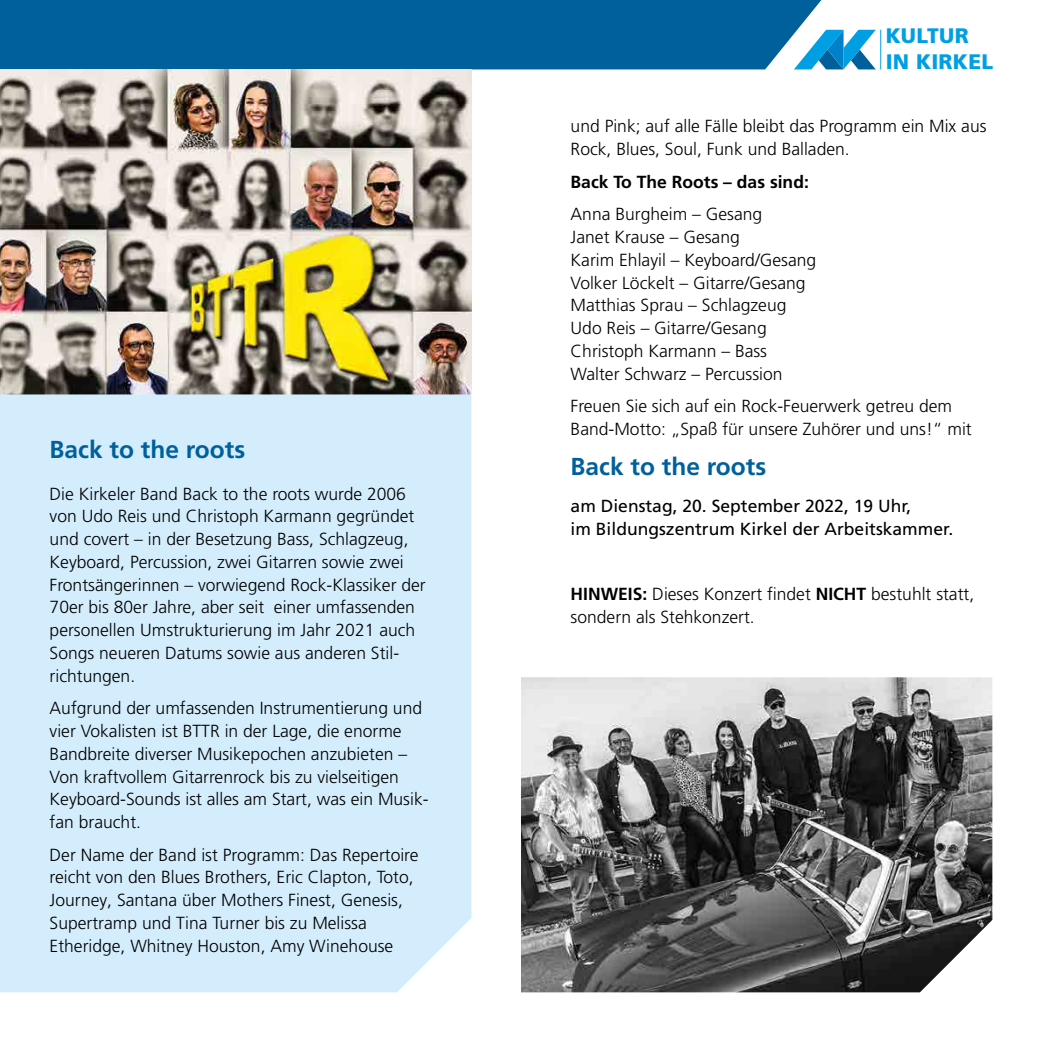
<style>
.page{position:relative;width:1042px;height:1042px;background:#fff}
.page>*{position:absolute;margin:0;border:0;box-sizing:border-box;transform-origin:0 0}
.t1{font:700 24.5px "Frutiger LT Pro";color:#00609c}
.t2{font:900 21px/26.1px "Frutiger LT Pro";letter-spacing:.015em;color:#009fe3}
.t3{font:300 17.5px/22.8px "Frutiger LT Pro";color:#000}
.t4{font:17.5px/22.8px "Frutiger LT Pro";color:#000}
.t5{font:700 17.5px "Frutiger LT Pro";color:#000}
.s1{font-weight:700}
</style>
<div class="page">
<svg style="left:821px;top:30px;width:55px;height:39px"></svg>
<hr style="left:880px;top:30px;width:1px;height:39px;background:#009fe3">
<div style="left:0;top:0;width:821px;height:69px;background:#00609c"></div>
<img style="left:0;top:69px;width:471px;height:325px">
<div style="left:0;top:394px;width:471px;height:598px;background:#d4edfc"></div>
<img style="left:521px;top:677px;width:471px;height:315px">
<h1 class="t1" style="left:50px;top:434px;width:197px">Back to the roots</h1>
<p class="t3" style="left:50px;top:482px;width:377px">Die Kirkeler Band Back to the roots wurde 2006 von Udo Reis und Christoph Karmann gegründet und covert – in der Besetzung Bass, Schlagzeug, Keyboard, Percussion, zwei Gitarren sowie zwei Frontsängerinnen – vorwiegend Rock-Klassiker der 70er bis 80er Jahre, aber seit einer umfassenden personellen Umstrukturierung im Jahr 2021 auch Songs neueren Datums sowie aus anderen Stil&shy;richtungen.</p>
<p class="t3" style="left:50px;top:697px;width:380px">Aufgrund der umfassenden Instrumentierung und vier Vokalisten ist BTTR in der Lage, die enorme Bandbreite diverser Musikepochen anzubieten – Von kraftvollem Gitarrenrock bis zu vielseitigen Keyboard-Sounds ist alles am Start, was ein Musik&shy;fan braucht.</p>
<p class="t3" style="left:50px;top:843px;width:370px">Der Name der Band ist Programm: Das Repertoire reicht von den Blues Brothers, Eric Clapton, Toto, Journey, Santana über Mothers Finest, Genesis, Supertramp und Tina Turner bis zu Melissa Etheridge, Whitney Houston, Amy Winehouse</p>
<p class="t2" style="left:885px;top:23px;width:109px">KULTUR<br>IN KIRKEL</p>
<p class="t3" style="left:570px;top:115px;width:417px">und Pink; auf alle Fälle bleibt das Programm ein Mix aus<br>Rock, Blues, Soul, Funk und Balladen.</p>
<p class="t5" style="left:570px;top:171px;width:240px">Back To The Roots – das sind:</p>
<p class="t3" style="left:570px;top:203px;width:247px">Anna Burgheim – Gesang<br>Janet Krause – Gesang<br>Karim Ehlayil – Keyboard/Gesang<br>Volker Löckelt – Gitarre/Gesang<br>Matthias Sprau – Schlagzeug<br>Udo Reis – Gitarre/Gesang<br>Christoph Karmann – Bass<br>Walter Schwarz – Percussion</p>
<p class="t3" style="left:570px;top:395px;width:403px">Freuen Sie sich auf ein Rock-Feuerwerk getreu dem<br>Band-Motto: „Spaß für unsere Zuhörer und uns!“ mit</p>
<h1 class="t1" style="left:570px;top:452px;width:197px">Back to the roots</h1>
<p class="t4" style="left:570px;top:495px;width:384px">am Dienstag, 20. September 2022, 19 Uhr,<br>im Bildungszentrum Kirkel der Arbeitskammer.</p>
<p class="t3" style="left:570px;top:583px;width:405px"><span class="s1">HINWEIS:</span> Dieses Konzert findet <span class="s1">NICHT</span> bestuhlt statt, sondern als Stehkonzert.</p>
</div>
